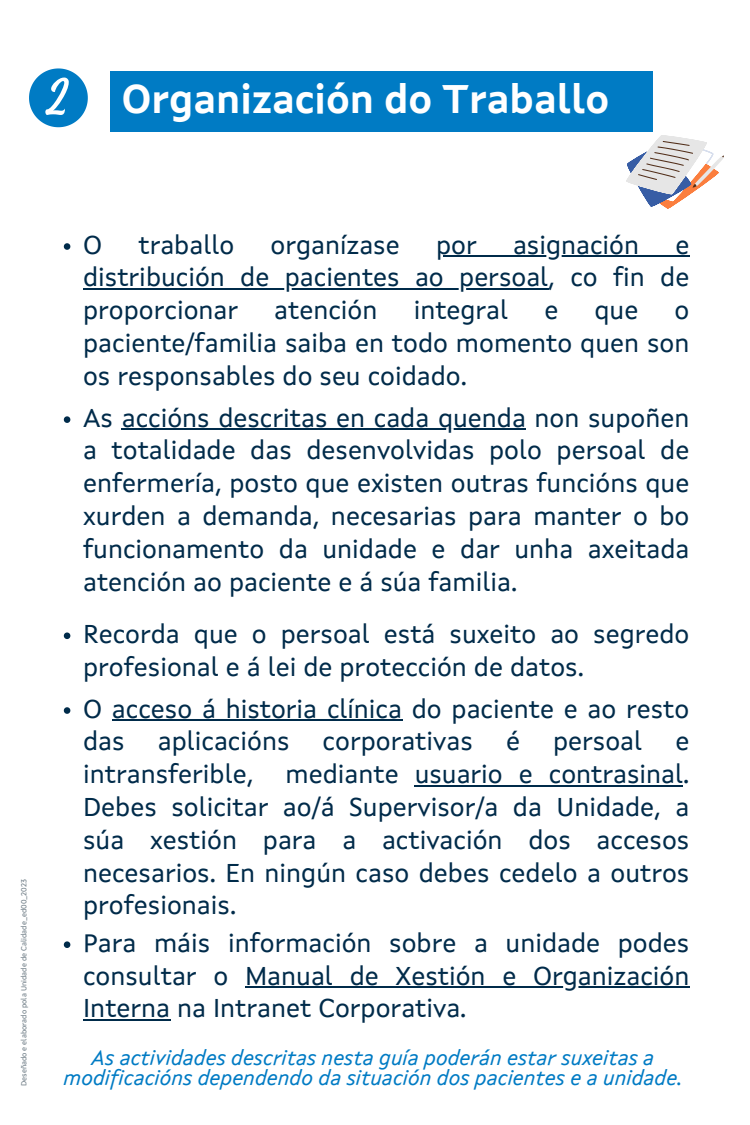
<style>
.page{position:relative;width:750px;height:1125px;background:#fff}
.page>*{position:absolute;margin:0;border:0;box-sizing:border-box;transform-origin:0 0}
.t1{font:700 40px "Xunta Sans";color:#fff}
.t2{font:26.25px/32.8px "Xunta Sans";color:#002b4a;text-align:justify}
.t3{font:italic 21.25px "Xunta Sans";color:#007bc4}
.t4{font:7.5px "Xunta Sans";color:#66757f}
</style>
<div class="page">
<svg style="left:64px;top:243px;width:6px;height:7px"></svg>
<hr style="left:436px;top:255px;width:253px;height:2px;background:#002b4a">
<hr style="left:83px;top:288px;width:465px;height:2px;background:#002b4a">
<svg style="left:64px;top:416px;width:6px;height:7px"></svg>
<hr style="left:122px;top:429px;width:404px;height:1px;background:#002b4a">
<svg style="left:64px;top:707px;width:6px;height:7px"></svg>
<hr style="left:112px;top:719px;width:290px;height:2px;background:#002b4a">
<hr style="left:415px;top:785px;width:268px;height:2px;background:#002b4a">
<svg style="left:64px;top:941px;width:6px;height:7px"></svg>
<hr style="left:245px;top:986px;width:444px;height:2px;background:#002b4a">
<hr style="left:83px;top:1019px;width:87px;height:2px;background:#002b4a">
<div style="left:110px;top:71px;width:542px;height:60px;background:#007bc4"></div>
<svg style="left:29px;top:68px;width:59px;height:59px"></svg>
<svg style="left:626px;top:135px;width:98px;height:74px"></svg>
<svg style="left:64px;top:633px;width:6px;height:6px"></svg>
<p class="t1" style="left:122px;top:83px;width:489px">Organización do Traballo</p>
<p class="t4" style="left:21px;top:1086px;width:208px;rotate:-90deg">Deseñado e elaborado pola Unidade de Calidade_ed00_2023</p>
<p class="t2" style="left:83px;top:230px;width:21px">O</p>
<p class="t2" style="left:138px;top:230px;width:97px">traballo</p>
<p class="t2" style="left:271px;top:230px;width:131px">organízase</p>
<p class="t2" style="left:436px;top:230px;width:42px">por</p>
<p class="t2" style="left:513px;top:230px;width:128px">asignación</p>
<p class="t2" style="left:83px;top:230px;width:608px;text-indent:592px">e distribución de pacientes ao persoal, co fin de proporcionar</p>
<p class="t2" style="left:274px;top:296px;width:105px">atención</p>
<p class="t2" style="left:414px;top:296px;width:96px">integral</p>
<p class="t2" style="left:544px;top:296px;width:15px">e</p>
<p class="t2" style="left:595px;top:296px;width:45px">que</p>
<p class="t2" style="left:83px;top:296px;width:608px;text-indent:591px">o paciente/familia saiba en todo momento quen son os responsables do seu coidado.</p>
<p class="t2" style="left:83px;top:403px;width:608px">As accións descritas en cada quenda non supoñen a totalidade das desenvolvidas polo persoal de enfermería, posto que existen outras funcións que xurden a demanda, necesarias para manter o bo funcionamento da unidade e dar unha axeitada atención ao paciente e á súa familia.</p>
<p class="t2" style="left:83px;top:620px;width:608px">Recorda que o persoal está suxeito ao segredo profesional e á lei de protección de datos.</p>
<p class="t2" style="left:83px;top:694px;width:608px">O acceso á historia clínica do paciente e ao resto das</p>
<p class="t2" style="left:158px;top:727px;width:133px">aplicacións</p>
<p class="t2" style="left:323px;top:727px;width:152px">corporativas</p>
<p class="t2" style="left:506px;top:727px;width:15px">é</p>
<p class="t2" style="left:553px;top:727px;width:91px">persoal</p>
<p class="t2" style="left:83px;top:727px;width:608px;text-indent:592px">e intransferible, mediante usuario e contrasinal.<br>Debes solicitar ao/á Supervisor/a da Unidade, a súa xestión para a activación dos accesos necesarios. En ningún caso debes cedelo a outros profesionais.</p>
<p class="t2" style="left:83px;top:928px;width:608px">Para máis información sobre a unidade podes consultar o Manual de Xestión e Organización Interna na Intranet Corporativa.</p>
<p class="t3" style="left:92px;top:1049px;width:564px">As actividades descritas nesta guía poderán estar suxeitas a</p>
<p class="t3" style="left:64px;top:1069px;width:620px">modificacións dependendo da situación dos pacientes e a unidade.</p>
</div>
